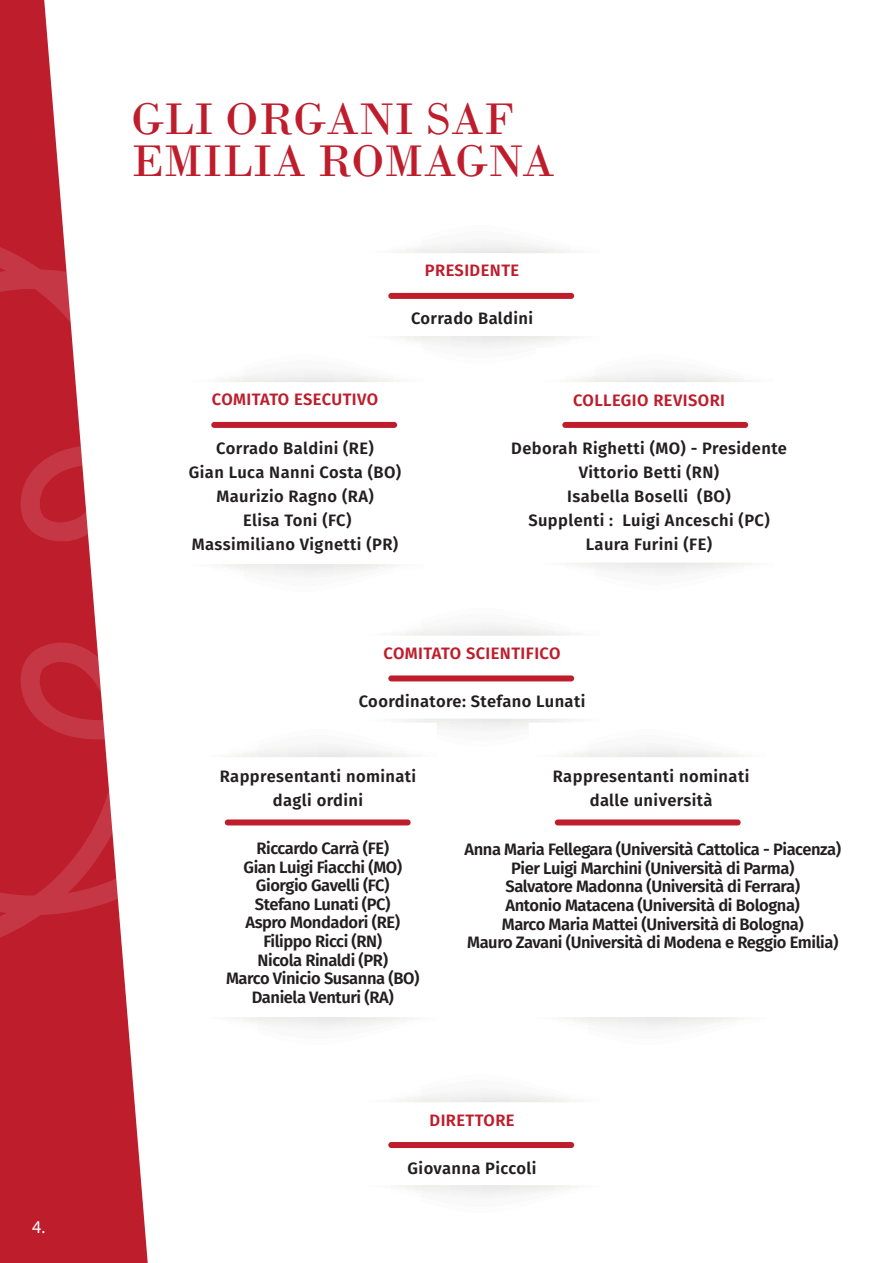
<style>
.page{position:relative;width:893px;height:1263px;background:#fff}
.page>*{position:absolute;margin:0;border:0;box-sizing:border-box;transform-origin:0 0}
.t1{font:46.5px/42px "Bodoni";color:#be1d2c}
.t2{font:18px "Myriad Pro";color:#fff}
.t3{font:600 16.5px/18.6px "Fira Sans";letter-spacing:-.025em;color:#231f20;text-align:center}
.t4{font:600 16.5px/24px "Fira Sans";letter-spacing:.025em;color:#231f20;text-align:center}
.t5{font:600 16.5px "Fira Sans";letter-spacing:.025em;color:#be1d2c}
</style>
<div class="page">
<svg style="left:0;top:0;width:148px;height:1263px;fill:#be1d2c"></svg>
<div style="left:388px;top:293px;width:186px;height:6px;background:#be1d2c;border-radius:3px"></div>
<svg style="left:399px;top:241px;width:171px;height:12px"></svg>
<div style="left:211px;top:422px;width:186px;height:6px;background:#be1d2c;border-radius:3px"></div>
<div style="left:562px;top:422px;width:186px;height:6px;background:#be1d2c;border-radius:3px"></div>
<svg style="left:222px;top:336px;width:522px;height:46px"></svg>
<div style="left:388px;top:675px;width:186px;height:6px;background:#be1d2c;border-radius:3px"></div>
<svg style="left:223px;top:563px;width:521px;height:73px"></svg>
<svg style="left:0;top:229px;width:148px;height:726px"></svg>
<div style="left:225px;top:819px;width:186px;height:6px;background:#be1d2c;border-radius:3px"></div>
<svg style="left:235px;top:1017px;width:172px;height:12px"></svg>
<div style="left:555px;top:819px;width:186px;height:6px;background:#be1d2c;border-radius:3px"></div>
<svg style="left:235px;top:719px;width:502px;height:38px"></svg>
<svg style="left:565px;top:1017px;width:172px;height:12px"></svg>
<div style="left:388px;top:1142px;width:186px;height:6px;background:#be1d2c;border-radius:3px"></div>
<svg style="left:399px;top:1091px;width:171px;height:11px"></svg>
<svg style="left:399px;top:1185px;width:171px;height:12px"></svg>
<p class="t2" style="left:32px;top:1216px;width:14px">4.</p>
<h1 class="t1" style="left:131px;top:98px;width:425px">GLI ORGANI SAF<br>EMILIA ROMAGNA</h1>
<p class="t5" style="left:425px;top:257px;width:96px">PRESIDENTE</p>
<p class="t4" style="left:411px;top:306px;width:124px">Corrado Baldini</p>
<p class="t5" style="left:212px;top:386px;width:168px">COMITATO ESECUTIVO</p>
<p class="t4" style="left:189px;top:435px;width:214px">Corrado Baldini (RE)<br>Gian Luca Nanni Costa (BO)<br>Maurizio Ragno (RA)<br>Elisa Toni (FC)<br>Massimiliano Vignetti (PR)</p>
<p class="t5" style="left:573px;top:386px;width:154px">COLLEGIO REVISORI</p>
<p class="t4" style="left:511px;top:435px;width:277px">Deborah Righetti (MO) - Presidente<br>Vittorio Betti (RN)<br>Isabella Boselli (BO)<br>Supplenti : Luigi Anceschi (PC)<br>Laura Furini (FE)</p>
<p class="t5" style="left:384px;top:640px;width:178px">COMITATO SCIENTIFICO</p>
<p class="t4" style="left:359px;top:688px;width:228px">Coordinatore: Stefano Lunati</p>
<p class="t4" style="left:220px;top:763px;width:198px">Rappresentanti nominati dagli ordini</p>
<p class="t4" style="left:553px;top:763px;width:198px">Rappresentanti nominati dalle università</p>
<p class="t3" style="left:226px;top:838px;width:195px">Riccardo Carrà (FE)<br>Gian Luigi Fiacchi (MO)<br>Giorgio Gavelli (FC)<br>Stefano Lunati (PC)<br>Aspro Mondadori (RE)<br>Filippo Ricci (RN)<br>Nicola Rinaldi (PR)<br>Marco Vinicio Susanna (BO)<br>Daniela Venturi (RA)</p>
<p class="t3" style="left:465px;top:839px;width:378px">Anna Maria Fellegara (Università Cattolica - Piacenza)<br>Pier Luigi Marchini (Università di Parma)<br>Salvatore Madonna (Università di Ferrara)<br>Antonio Matacena (Università di Bologna)<br>Marco Maria Mattei (Università di Bologna)<br>Mauro Zavani (Università di Modena e Reggio Emilia)</p>
<p class="t5" style="left:430px;top:1106px;width:87px">DIRETTORE</p>
<p class="t4" style="left:408px;top:1155px;width:130px">Giovanna Piccoli</p>
</div>
